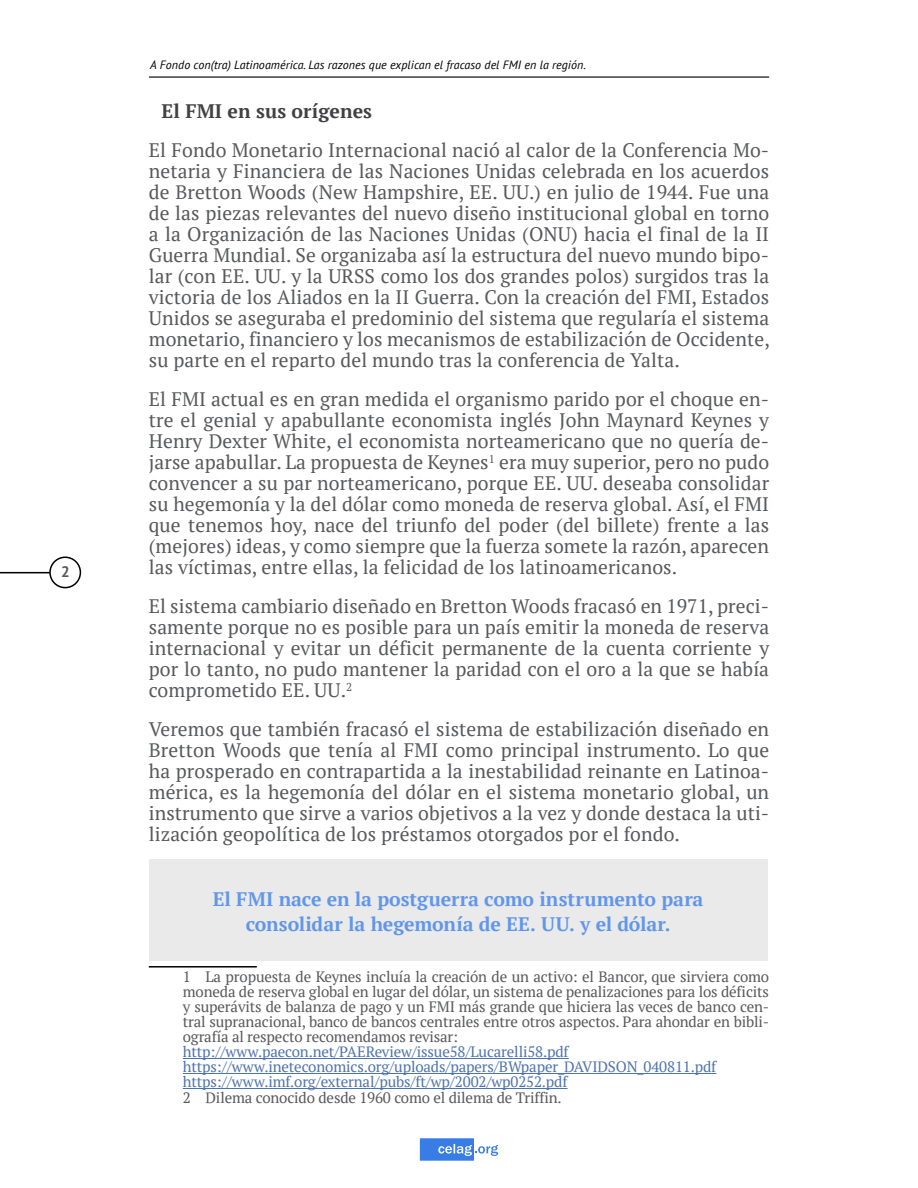
<style>
.page{position:relative;width:918px;height:1188px;background:#fff}
.page>*{position:absolute;margin:0;border:0;box-sizing:border-box;transform-origin:0 0}
.t1{font:19.5px/21px "PT Serif";letter-spacing:.005em;color:#58595b;text-align:justify}
.t2{font:700 19.5px/25.5px "PT Serif";letter-spacing:-.005em;color:#6196ea;text-align:center}
.t3{font:700 19.5px "PT Serif";letter-spacing:.005em;color:#414042}
.t4{font:700 15.15px "PT Sans";color:#58595b}
.t5{font:15px/15px "PT Serif";letter-spacing:-.01em;color:#58595b;text-align:justify}
.t6{font:15px/15px "PT Serif";letter-spacing:-.01em;color:#4f73ad}
.t7{font:italic 12px "PT Sans";letter-spacing:.005em;color:#000}
</style>
<div class="page">
<hr style="left:149px;top:76px;width:620px;height:2px;background:#000">
<hr style="left:0;top:572px;width:50px;height:1px;background:#000">
<div style="left:49px;top:557px;width:32px;height:31px;border:2px solid #000;border-radius:50%"></div>
<svg style="left:420px;top:1138px;width:78px;height:23px"></svg>
<div style="left:149px;top:860px;width:619px;height:101px;background:#eaeaea"></div>
<hr style="left:149px;top:966px;width:108px;height:2px;background:#000">
<hr style="left:183px;top:1058px;width:386px;height:1px;background:#4f73ad">
<hr style="left:183px;top:1073px;width:533px;height:1px;background:#4f73ad">
<hr style="left:183px;top:1088px;width:385px;height:1px;background:#4f73ad">
<p class="t4" style="left:61px;top:562px;width:10px">2</p>
<p class="t7" style="left:150px;top:57px;width:437px">A Fondo con(tra) Latinoamérica. Las razones que explican el fracaso del FMI en la región.</p>
<p class="t3" style="left:162px;top:98px;width:212px">El FMI en sus orígenes</p>
<p class="t1" style="left:149px;top:139px;width:623px">El Fondo Monetario Internacional nació al calor de la Conferencia Mo&shy;netaria y Financiera de las Naciones Unidas celebrada en los acuerdos de Bretton Woods (New Hampshire, EE. UU.) en julio de 1944. Fue una de las piezas relevantes del nuevo diseño institucional global en torno a la Organización de las Naciones Unidas (ONU) hacia el final de la II Guerra Mundial. Se organizaba así la estructura del nuevo mundo bipo&shy;lar (con EE. UU. y la URSS como los dos grandes polos) surgidos tras la victoria de los Aliados en la II Guerra. Con la creación del FMI, Estados Unidos se aseguraba el predominio del sistema que regularía el sistema monetario, financiero y los mecanismos de estabilización de Occidente, su parte en el reparto del mundo tras la conferencia de Yalta.</p>
<p class="t1" style="left:149px;top:388px;width:622px">El FMI actual es en gran medida el organismo parido por el choque en&shy;tre el genial y apabullante economista inglés John Maynard Keynes y Henry Dexter White, el economista norteamericano que no quería de&shy;jarse apabullar. La propuesta de Keynes<sup>1</sup> era muy superior, pero no pudo convencer a su par norteamericano, porque EE. UU. deseaba consolidar su hegemonía y la del dólar como moneda de reserva global. Así, el FMI que tenemos hoy, nace del triunfo del poder (del billete) frente a las (mejores) ideas, y como siempre que la fuerza somete la razón, aparecen las víctimas, entre ellas, la felicidad de los latinoamericanos.</p>
<p class="t1" style="left:149px;top:595px;width:622px">El sistema cambiario diseñado en Bretton Woods fracasó en 1971, preci&shy;samente porque no es posible para un país emitir la moneda de reserva internacional y evitar un déficit permanente de la cuenta corriente y por lo tanto, no pudo mantener la paridad con el oro a la que se había comprometido EE. UU.<sup>2</sup></p>
<p class="t1" style="left:149px;top:718px;width:622px">Veremos que también fracasó el sistema de estabilización diseñado en Bretton Woods que tenía al FMI como principal instrumento. Lo que ha prosperado en contrapartida a la inestabilidad reinante en Latinoa&shy;mérica, es la hegemonía del dólar en el sistema monetario global, un instrumento que sirve a varios objetivos a la vez y donde destaca la uti&shy;lización geopolítica de los préstamos otorgados por el fondo.</p>
<p class="t2" style="left:213px;top:886px;width:492px">El FMI nace en la postguerra como instrumento para consolidar la hegemonía de EE. UU. y el dólar.</p>
<p class="t5" style="left:183px;top:969px;width:588px">1 La propuesta de Keynes incluía la creación de un activo: el Bancor, que sirviera como moneda de reserva global en lugar del dólar, un sistema de penalizaciones para los déficits y superávits de balanza de pago y un FMI más grande que hiciera las veces de banco cen&shy;tral supranacional, banco de bancos centrales entre otros aspectos. Para ahondar en bibli&shy;ografía al respecto recomendamos revisar:</p>
<p class="t6" style="left:183px;top:1044px;width:535px">http://www.paecon.net/PAEReview/issue58/Lucarelli58.pdf https://www.ineteconomics.org/uploads/papers/BWpaper_DAVIDSON_040811.pdf https://www.imf.org/external/pubs/ft/wp/2002/wp0252.pdf</p>
<p class="t5" style="left:183px;top:1090px;width:380px">2 Dilema conocido desde 1960 como el dilema de Triffin.</p>
</div>
